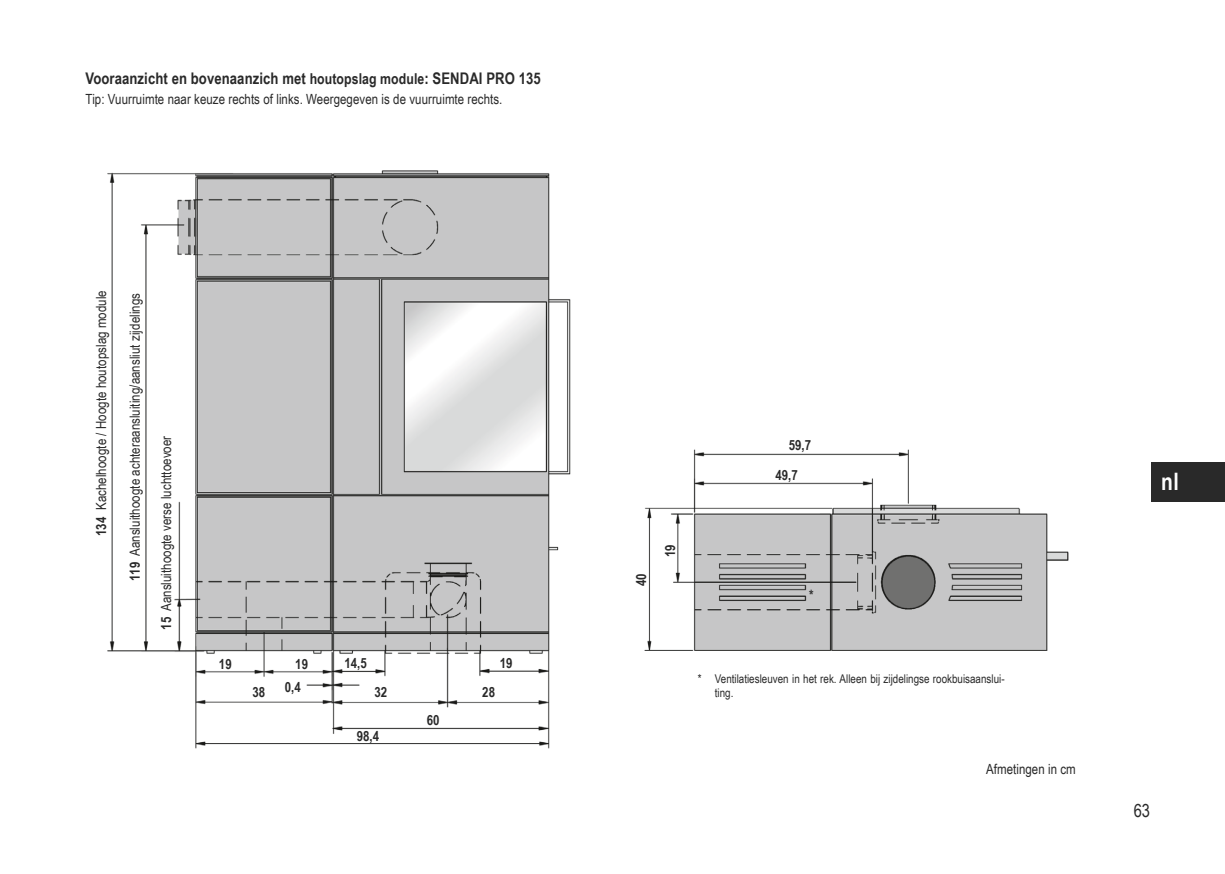
<style>
.page{position:relative;width:1225px;height:874px;background:#fff}
.page>*{position:absolute;margin:0;border:0;box-sizing:border-box;transform-origin:0 0}
.t1{font:700 24px "Arial Narrow";color:#fff}
.t2{font:18px "Arial Narrow";color:#292929}
.t3{font:700 16px "Arial Narrow";letter-spacing:.005em;color:#292929}
.t4{font:14px "Arial Narrow";letter-spacing:.005em;color:#292929}
.t5{font:700 14px/29.6px "Arial Narrow";letter-spacing:.005em;color:#292929}
.t6{font:12px/14.4px "Arial Narrow";color:#292929}
.s1{font-size:15px}
.s2{font-weight:700}
</style>
<div class="page">
<div style="left:1151px;top:461px;width:74px;height:40px;background:#292929"></div>
<img style="left:108px;top:170px;width:462px;height:579px">
<img style="left:645px;top:449px;width:424px;height:201px">
<p class="t3" style="left:86px;top:67px;width:457px">Vooraanzicht en bovenaanzich met <span class="s1">houtopslag module</span>: SENDAI PRO 135</p>
<p class="t4" style="left:85px;top:89px;width:418px">Tip: Vuurruimte naar keuze rechts of links. Weergegeven is de vuurruimte rechts.</p>
<p class="t4" style="left:91px;top:535px;width:247px;rotate:-90deg"><span class="s2">134</span> Kachelhoogte / Hoogte houtopslag module</p>
<p class="t4" style="left:125px;top:580px;width:289px;rotate:-90deg"><span class="s2">119</span> Aansluithoogte achteraansluiting/aansliut zijdelings</p>
<p class="t4" style="left:156px;top:629px;width:196px;rotate:-90deg"><span class="s2">15</span> Aansluithoogte verse luchttoevoer</p>
<p class="t5" style="left:219px;top:647px;width:14px">19</p>
<p class="t5" style="left:285px;top:651px;width:25px;line-height:23.2px;text-indent:10px">19<br>0,4</p>
<p class="t5" style="left:344px;top:647px;width:24px">14,5</p>
<p class="t5" style="left:500px;top:647px;width:14px">19</p>
<p class="t5" style="left:252px;top:676px;width:14px">38</p>
<p class="t5" style="left:374px;top:676px;width:14px">32</p>
<p class="t5" style="left:482px;top:676px;width:14px">28</p>
<p class="t5" style="left:357px;top:719px;width:24px">98,4</p>
<p class="t5" style="left:427px;top:704px;width:14px">60</p>
<p class="t5" style="left:625px;top:586px;width:14px;rotate:-90deg">40</p>
<p class="t5" style="left:654px;top:557px;width:14px;rotate:-90deg">19</p>
<p class="t5" style="left:775px;top:429px;width:37px;text-indent:13px">59,7<br>49,7</p>
<p class="t5" style="left:809px;top:579px;width:6px">*</p>
<p class="t6" style="left:715px;top:670px;width:291px;text-indent:-17px">* Ventilatiesleuven in het rek. Alleen bij zijdelingse rookbuisaanslui&shy;ting.</p>
<p class="t4" style="left:986px;top:758px;width:91px">Afmetingen in cm</p>
<h1 class="t1" style="left:1161px;top:463px;width:19px">nl</h1>
<p class="t2" style="left:1133px;top:796px;width:18px">63</p>
</div>
